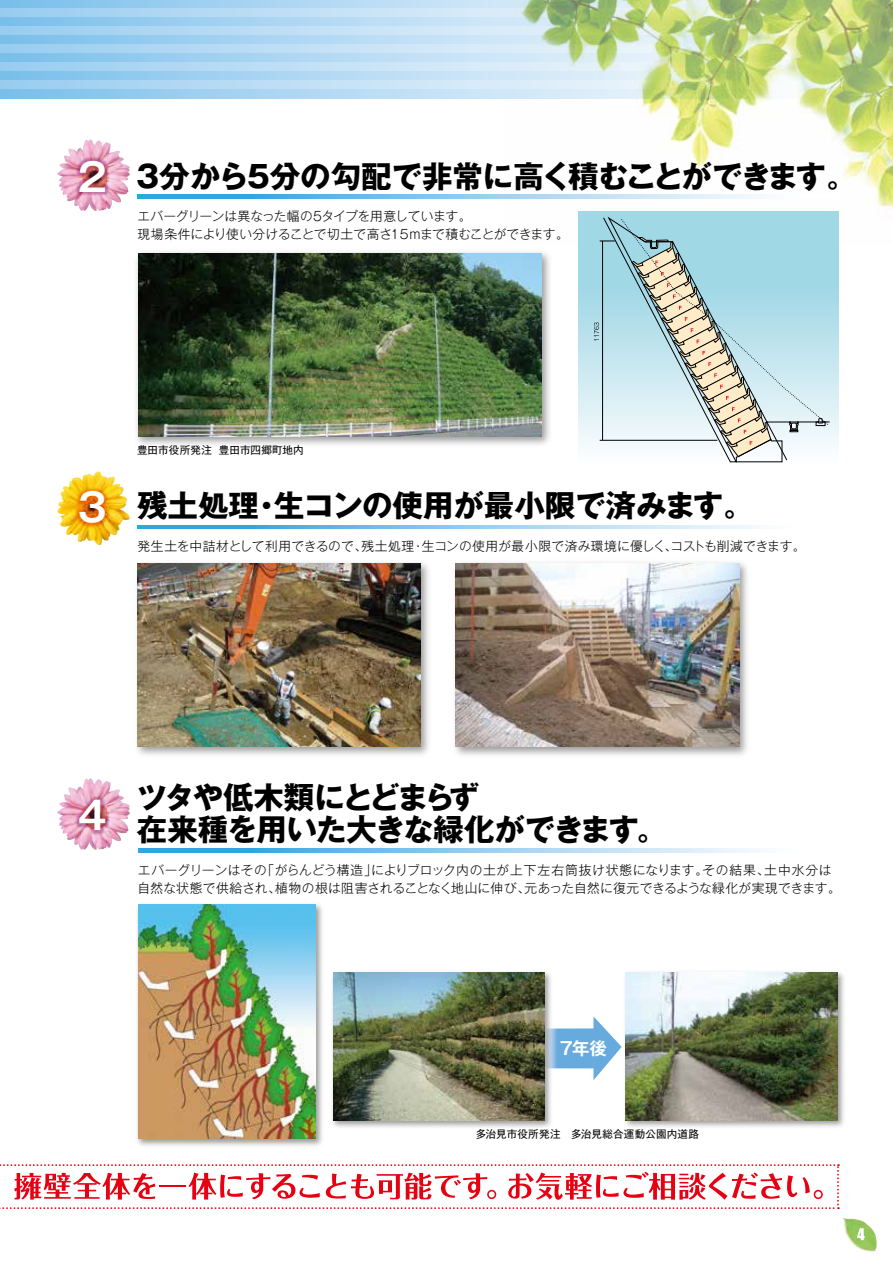
<style>
.page{position:relative;width:893px;height:1263px;background:#fff}
.page>*{position:absolute;margin:0;border:0;box-sizing:border-box;transform-origin:0 0}
.t1{font:700 38.4px "Gothic MB101 Pro De";color:#fff}
.t2{font:700 30.45px "Gothic MB101 Pro";letter-spacing:-.01em;color:#000}
.t3{font:700 30.45px/31.5px "Gothic MB101 Pro";letter-spacing:-.035em;color:#000}
.t4{font:700 17.55px "Gothic MB101 Pro De";color:#fff}
.t5{font:300 12.75px/18px "Gothic MB101 Pro";letter-spacing:.01em;color:#000}
.t6{font:300 12.75px/18px "Gothic MB101 Pro";letter-spacing:-.02em;color:#000}
.t7{font:10.5px "Gothic MB101 Pro";letter-spacing:.02em;color:#000}
</style>
<div class="page">
<svg style="left:558px;top:1016px;width:62px;height:64px"></svg>
<svg style="left:0;top:0;width:504px;height:9px;background:#a8d4f1"></svg>
<svg style="left:0;top:9px;width:504px;height:9px;background:#b7dbf4"></svg>
<svg style="left:0;top:18px;width:504px;height:9px;background:#a8d4f1"></svg>
<svg style="left:0;top:27px;width:504px;height:9px;background:#b7dbf4"></svg>
<svg style="left:0;top:36px;width:504px;height:9px;background:#a8d4f1"></svg>
<svg style="left:0;top:45px;width:504px;height:8px;background:#b9dcf4"></svg>
<svg style="left:0;top:53px;width:504px;height:9px;background:#a5d3f1"></svg>
<svg style="left:0;top:62px;width:504px;height:9px;background:#b9dcf4"></svg>
<svg style="left:0;top:71px;width:504px;height:9px;background:#a5d3f1"></svg>
<svg style="left:0;top:80px;width:504px;height:9px;background:#b9dcf4"></svg>
<svg style="left:0;top:89px;width:504px;height:9px;background:#a5d3f1"></svg>
<svg style="left:857px;top:1228px;width:8px;height:12px"></svg>
<img style="left:504px;top:0;width:389px;height:246px">
<svg style="left:165px;top:525px;width:597px;height:4px;background:#8ecbed"></svg>
<svg style="left:166px;top:849px;width:596px;height:3px;background:#8ecbed"></svg>
<img style="left:136px;top:133px;width:421px;height:312px">
<img style="left:138px;top:253px;width:403px;height:184px">
<img style="left:137px;top:562px;width:292px;height:193px">
<img style="left:138px;top:563px;width:283px;height:184px">
<img style="left:137px;top:904px;width:186px;height:242px">
<img style="left:138px;top:905px;width:178px;height:234px">
<img style="left:455px;top:562px;width:292px;height:193px">
<img style="left:456px;top:563px;width:283px;height:184px">
<img style="left:332px;top:972px;width:226px;height:156px">
<img style="left:333px;top:973px;width:212px;height:148px">
<img style="left:620px;top:972px;width:224px;height:155px">
<img style="left:626px;top:972px;width:211px;height:148px">
<svg style="left:165px;top:195px;width:673px;height:3px;background:#9ad0ef"></svg>
<svg style="left:578px;top:212px;width:260px;height:251px;background:#bce2ec"></svg>
<img style="left:57px;top:431px;width:108px;height:156px">
<img style="left:57px;top:739px;width:109px;height:114px">
<img style="left:57px;top:133px;width:108px;height:124px">
<svg style="left:594px;top:217px;width:236px;height:245px;background:#bcd7da"></svg>
<svg style="left:0;top:1164px;width:839px;height:45px"></svg>
<h1 class="t1" style="left:78px;top:145px;width:31px">2</h1>
<h2 class="t2" style="left:136px;top:151px;width:722px">3分から5分の勾配で非常に高く積むことができます。</h2>
<p class="t6" style="left:137px;top:205px;width:433px">エバーグリーンは異なった幅の5タイプを用意しています。<br>現場条件により使い分けることで切土で高さ15mまで積むことができます。</p>
<h1 class="t1" style="left:78px;top:476px;width:31px">3</h1>
<p class="t7" style="left:137px;top:441px;width:168px">豊田市役所発注 豊田市四郷町地内</p>
<h2 class="t2" style="left:137px;top:480px;width:618px">残土処理・生コンの使用が最小限で済みます。</h2>
<p class="t5" style="left:138px;top:535px;width:669px">発生土を中詰材として利用できるので、残土処理・生コンの使用が最小限で済み環境に優しく、コストも削減できます。</p>
<h1 class="t1" style="left:78px;top:784px;width:31px">4</h1>
<h2 class="t3" style="left:137px;top:778px;width:532px">ツタや低木類にとどまらず<br>在来種を用いた大きな緑化ができます。</h2>
<p class="t5" style="left:138px;top:859px;width:705px">エバーグリーンはその「がらんどう構造」によりブロック内の土が上下左右筒抜け状態になります。その結果、土中水分は自然な状態で供給され、植物の根は阻害されることなく地山に伸び、元あった自然に復元できるような緑化が実現できます。</p>
<h3 class="t4" style="left:560px;top:1033px;width:49px">7年後</h3>
<p class="t7" style="left:476px;top:1126px;width:225px">多治見市役所発注　多治見総合運動公園内道路</p>
</div>
